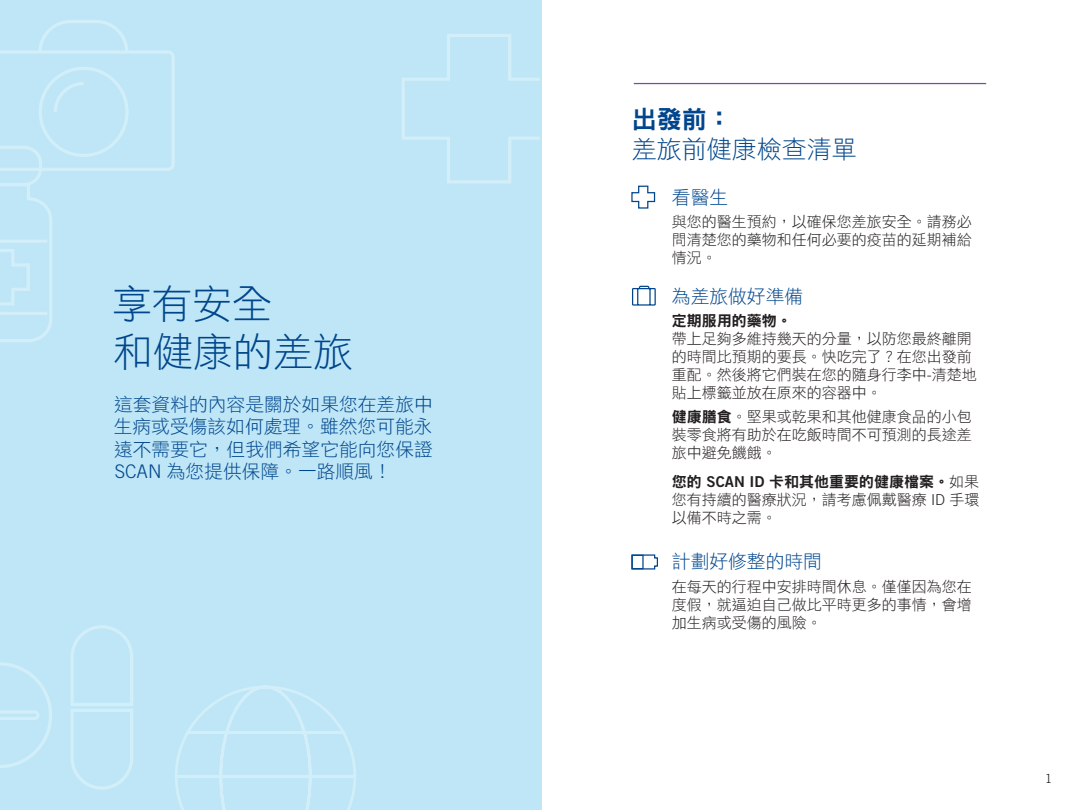
<style>
.page{position:relative;width:1080px;height:810px;background:#fff}
.page>*{position:absolute;margin:0;border:0;box-sizing:border-box;transform-origin:0 0}
.t1{font:40px/48px "DF Hei Std W3";color:#01468c}
.t2{font:25px/30px "DF Hei Std W3";color:#01468c}
.t3{font:18.75px/22.5px "DF Hei Std W3";color:#01468c;text-align:justify}
.t4{font:15px/18px "DF Hei Std W3";color:#231f20;text-align:justify}
.t5{font:300 12.5px "Trade Gothic LT Std";color:#231f20}
.s1{font-family:"Trade Gothic LT Std";font-weight:300}
.s2{font-family:"DF Hei Std W9"}
.s3{font-family:"Trade Gothic LT Std Bd 2"}
</style>
<div class="page">
<hr style="left:634px;top:83px;width:352px;height:1px;background:#6b53a2">
<svg style="left:631px;top:185px;width:25px;height:24px"></svg>
<svg style="left:632px;top:285px;width:24px;height:21px"></svg>
<svg style="left:631px;top:554px;width:27px;height:16px"></svg>
<div style="left:632px;top:555px;width:12px;height:14px;border:1px solid #01468c"></div>
<div style="left:0;top:0;width:541px;height:810px;background:#bee6f7"></div>
<svg style="left:0;top:20px;width:175px;height:322px"></svg>
<svg style="left:175px;top:685px;width:181px;height:125px"></svg>
<svg style="left:0;top:662px;width:52px;height:106px"></svg>
<svg style="left:71px;top:625px;width:62px;height:165px"></svg>
<svg style="left:402px;top:34px;width:138px;height:149px"></svg>
<p class="t1" style="left:112px;top:279px;width:242px">享有安全<br>和健康的差旅</p>
<p class="t3" style="left:114px;top:392px;width:321px">這套資料的內容是關於如果您在差旅中生病或受傷該如何處理。雖然您可能永遠不需要它，但我們希望它能向您保證<span class="s1">SCAN</span> 為您提供保障。一路順風！</p>
<p class="t2" style="left:632px;top:104px;width:227px"><span class="s2">出發前：<br></span>差旅前健康檢查清單</p>
<p class="t3" style="left:672px;top:185px;width:58px">看醫生</p>
<p class="t4" style="left:672px;top:213px;width:301px">與您的醫生預約，以確保您差旅安全。請務必問清楚您的藥物和任何必要的疫苗的延期補給情況。</p>
<p class="t3" style="left:672px;top:284px;width:133px">為差旅做好準備</p>
<p class="t4" style="left:672px;top:312px;width:306px;text-align:left"><span class="s2">定期服用的藥物。<br></span>帶上足夠多維持幾天的分量，以防您最終離開的時間比預期的要長。快吃完了？在您出發前重配。然後將它們裝在您的隨身行李中<span class="s1">-</span>清楚地貼上標籤並放在原來的容器中。</p>
<p class="t4" style="left:672px;top:407px;width:301px"><span class="s2">健康膳食</span>。堅果或乾果和其他健康食品的小包裝零食將有助於在吃飯時間不可預測的長途差旅中避免饑餓。</p>
<p class="t4" style="left:672px;top:473px;width:309px"><span class="s2">您的</span> <span class="s3">SCAN ID</span> <span class="s2">卡和其他重要的健康檔案。</span>如果您有持續的醫療狀況，請考慮佩戴醫療 <span class="s1">ID</span> 手環以備不時之需。</p>
<p class="t3" style="left:672px;top:550px;width:151px">計劃好修整的時間</p>
<p class="t4" style="left:672px;top:577px;width:301px">在每天的行程中安排時間休息。僅僅因為您在度假，就逼迫自己做比平時更多的事情，會增加生病或受傷的風險。</p>
<p class="t5" style="left:1045px;top:771px;width:8px">1</p>
</div>
